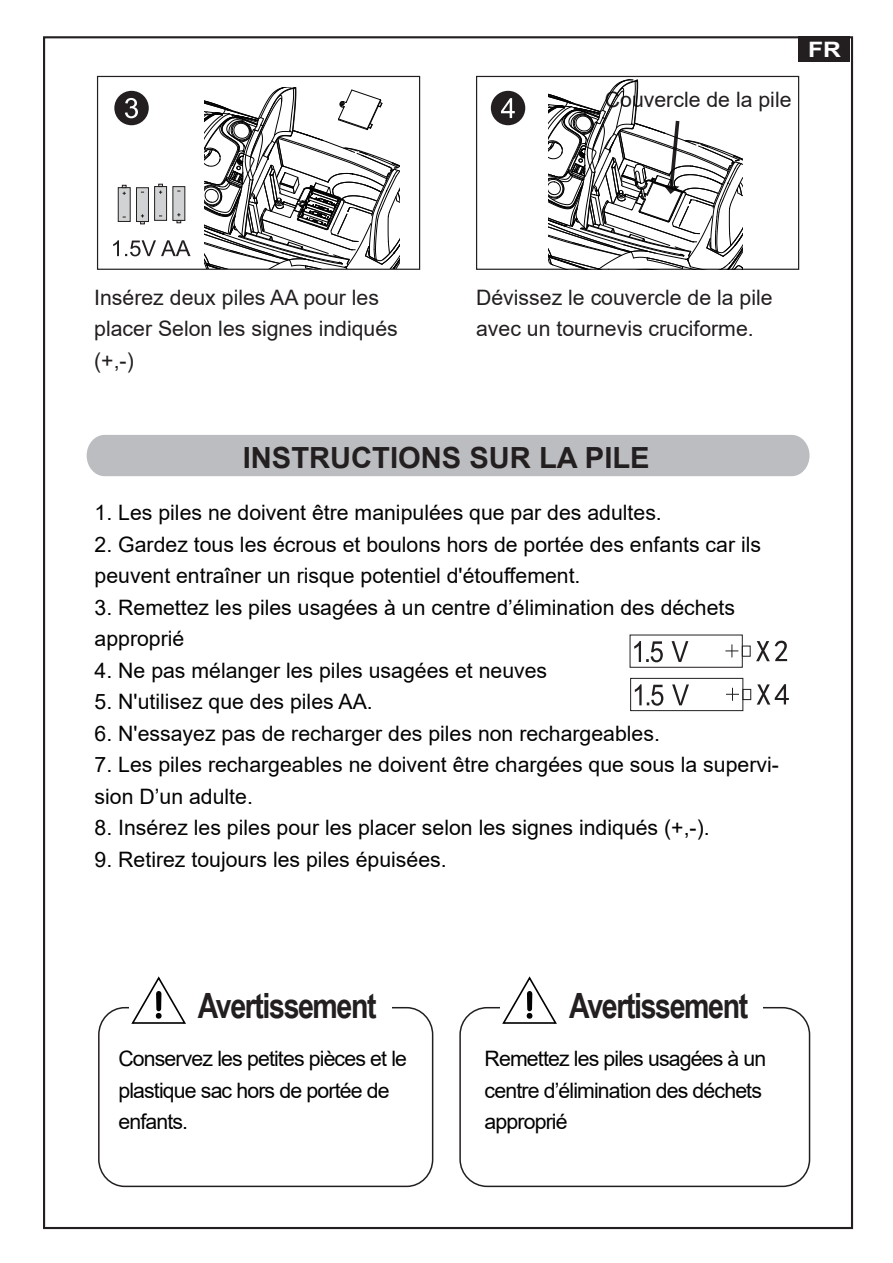
<style>
.page{position:relative;width:893px;height:1263px;background:#fff}
.page>*{position:absolute;margin:0;border:0;box-sizing:border-box;transform-origin:0 0}
.t1{font:700 34.8px "Arial Narrow";letter-spacing:-.04em;color:#231f20}
.t2{font:700 29.1px "Arial";color:#231f20}
.t3{font:21.3px/31.5px "Arial";color:#030303}
.t4{font:21.3px/31.5px "Arial";color:#231f20}
.t5{font:21.3px/31.5px "Arial";letter-spacing:-.04em;color:#040303}
.t6{font:700 21.3px "Arial";color:#fff;scale:1.16 1}
</style>
<div class="page">
<div style="left:87px;top:435px;width:722px;height:41px;background:#bcbdc0"></div>
<div style="left:97px;top:76px;width:323px;height:194px;border:1px solid #231f20"></div>
<div style="left:476px;top:76px;width:323px;height:194px;border:1px solid #231f20"></div>
<div style="left:114px;top:91px;width:35px;height:34px;background:#231f20;border-radius:50%"></div>
<svg style="left:125px;top:98px;width:13px;height:20px"></svg>
<div style="left:491px;top:91px;width:34px;height:34px;background:#231f20;border-radius:50%"></div>
<svg style="left:501px;top:98px;width:14px;height:20px"></svg>
<svg style="left:204px;top:87px;width:197px;height:183px"></svg>
<svg style="left:113px;top:240px;width:78px;height:16px"></svg>
<div style="left:136px;top:187px;width:13px;height:35px;background:#d1d2d4;border:1px solid #231f20"></div>
<div style="left:118px;top:187px;width:13px;height:35px;background:#d1d2d4;border:1px solid #231f20"></div>
<svg style="left:140px;top:214px;width:5px;height:10px"></svg>
<svg style="left:122px;top:185px;width:5px;height:10px"></svg>
<svg style="left:172px;top:186px;width:13px;height:35px"></svg>
<div style="left:154px;top:186px;width:13px;height:35px;background:#d1d2d4;border:1px solid #231f20"></div>
<svg style="left:177px;top:213px;width:4px;height:10px"></svg>
<svg style="left:158px;top:184px;width:5px;height:10px"></svg>
<svg style="left:548px;top:79px;width:195px;height:191px"></svg>
<svg style="left:725px;top:644px;width:13px;height:13px"></svg>
<div style="left:630px;top:635px;width:113px;height:33px;border:1px solid #231f20"></div>
<div style="left:742px;top:646px;width:9px;height:11px;border:1px solid #231f20"></div>
<svg style="left:634px;top:641px;width:54px;height:21px"></svg>
<svg style="left:756px;top:641px;width:31px;height:20px"></svg>
<svg style="left:726px;top:688px;width:13px;height:13px"></svg>
<div style="left:630px;top:678px;width:113px;height:33px;border:1px solid #231f20"></div>
<div style="left:742px;top:689px;width:9px;height:11px;border:1px solid #231f20"></div>
<svg style="left:635px;top:684px;width:54px;height:22px"></svg>
<svg style="left:757px;top:684px;width:32px;height:21px"></svg>
<div style="left:459px;top:1007px;width:351px;height:180px;border:2px solid #231f20;border-radius:27px"></div>
<div style="left:98px;top:1007px;width:335px;height:180px;border:2px solid #231f20;border-radius:26px"></div>
<div style="left:129px;top:993px;width:263px;height:33px;background:#fff"></div>
<svg style="left:131px;top:976px;width:55px;height:48px"></svg>
<div style="left:500px;top:993px;width:263px;height:33px;background:#fff"></div>
<svg style="left:502px;top:976px;width:55px;height:48px"></svg>
<div style="left:798px;top:36px;width:52px;height:26px;background:#231f20"></div>
<p class="t4" style="left:605px;top:83px;width:188px">Couvercle de la pile</p>
<p class="t6" style="left:808px;top:35px;width:30px">FR</p>
<p class="t4" style="left:94px;top:281px;width:305px">Insérez deux piles AA pour les placer Selon les signes indiqués (+,-)</p>
<p class="t4" style="left:476px;top:281px;width:298px">Dévissez le couvercle de la pile avec un tournevis cruciforme.</p>
<h2 class="t2" style="left:243px;top:438px;width:408px">INSTRUCTIONS SUR LA PILE</h2>
<p class="t3" style="left:95px;top:497px;width:569px">1. Les piles ne doivent être manipulées que par des adultes.</p>
<p class="t3" style="left:95px;top:528px;width:668px">2. Gardez tous les écrous et boulons hors de portée des enfants car ils peuvent entraîner un risque potentiel d'étouffement.</p>
<p class="t3" style="left:95px;top:591px;width:642px">3. Remettez les piles usagées à un centre d’élimination des déchets approprié</p>
<p class="t3" style="left:95px;top:654px;width:454px">4. Ne pas mélanger les piles usagées et neuves</p>
<p class="t3" style="left:95px;top:686px;width:280px">5. N'utilisez que des piles AA.</p>
<p class="t3" style="left:95px;top:717px;width:567px">6. N'essayez pas de recharger des piles non rechargeables.</p>
<p class="t3" style="left:95px;top:749px;width:686px">7. Les piles rechargeables ne doivent être chargées que sous la supervi&shy;sion D’un adulte.</p>
<p class="t3" style="left:95px;top:812px;width:617px">8. Insérez les piles pour les placer selon les signes indiqués (+,-).</p>
<p class="t3" style="left:95px;top:843px;width:354px">9. Retirez toujours les piles épuisées.</p>
<h1 class="t1" style="left:198px;top:980px;width:181px">Avertissement</h1>
<h1 class="t1" style="left:569px;top:980px;width:181px">Avertissement</h1>
<p class="t5" style="left:118px;top:1043px;width:290px">Conservez les petites pièces et le plastique sac hors de portée de enfants.</p>
<p class="t5" style="left:485px;top:1043px;width:283px">Remettez les piles usagées à un centre d’élimination des déchets approprié</p>
</div>
